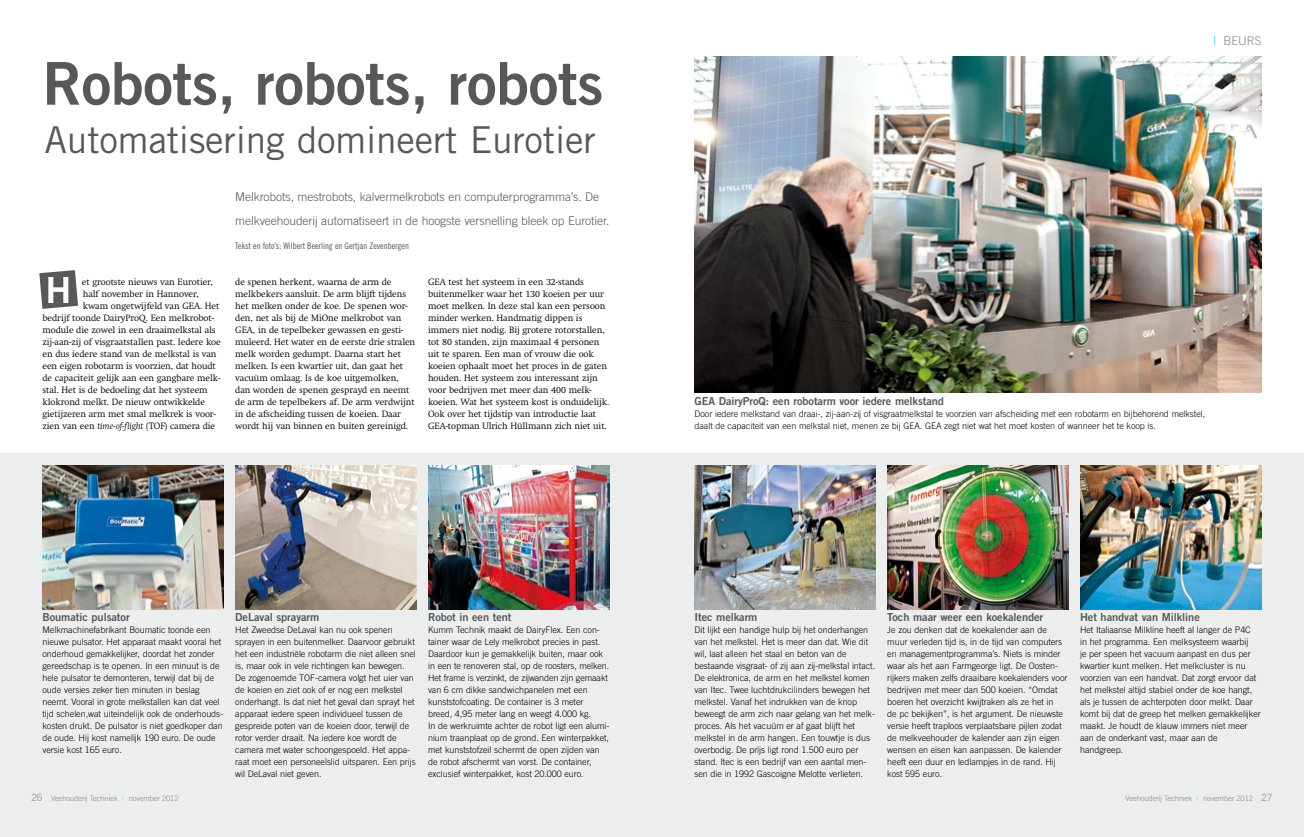
<style>
.page{position:relative;width:1304px;height:837px;background:#fff}
.page>*{position:absolute;margin:0;border:0;box-sizing:border-box;transform-origin:0 0}
.t1{font:59px "Trade Gothic LT Std Bd 2";letter-spacing:-.005em;color:#58585a}
.t2{font:37px "Trade Gothic LT Std";letter-spacing:-.005em;color:#58585a}
.t3{font:36px "Trade Gothic LT Std Bd 2";color:#fff}
.t4{font:300 12px/24px "Trade Gothic LT Std";letter-spacing:-.005em;color:#58585a}
.t5{font:300 12px "Trade Gothic LT Std";color:#87888a}
.t6{font:11px "Trade Gothic LT Std Bd 2";letter-spacing:-.005em;color:#58585a}
.t7{font:300 9px/12px "Trade Gothic LT Std";letter-spacing:-.005em;color:#000}
.t8{font:300 9px/12px "Swift";letter-spacing:-.005em;color:#000}
.t9{font:9px "Trade Gothic LT Std Cn 18";letter-spacing:-.005em;color:#58585a}
.t10{font:300 7.5px "Trade Gothic LT Std";letter-spacing:-.01em;color:#87888a}
.s1{font-style:italic}
.s2{font-size:10px}
.s3{font-weight:400;color:#9dd8f3}
.s4{color:#1bbbea}
</style>
<div class="page">
<div style="left:0;top:453px;width:1304px;height:383px;background:#eceded"></div>
<img style="left:43px;top:465px;width:181px;height:144px">
<img style="left:235px;top:465px;width:182px;height:144px">
<img style="left:428px;top:465px;width:181px;height:144px">
<img style="left:887px;top:465px;width:182px;height:144px">
<img style="left:1080px;top:465px;width:181px;height:144px">
<img style="left:694px;top:465px;width:182px;height:144px">
<img style="left:694px;top:57px;width:567px;height:336px">
<svg style="left:39px;top:270px;width:39px;height:39px"></svg>
<h1 class="t1" style="left:43px;top:47px;width:562px">Robots, robots, robots</h1>
<h2 class="t2" style="left:45px;top:117px;width:553px">Automatisering domineert Eurotier</h2>
<h3 class="t3" style="left:46px;top:267px;width:27px">H</h3>
<p class="t8" style="left:82px;top:276px;width:133px">et grootste nieuws van Eurotier,</p>
<p class="t8" style="left:83px;top:288px;width:118px">half november in Hannover,</p>
<p class="t8" style="left:83px;top:300px;width:138px">kwam ongetwijfeld van GEA. Het</p>
<p class="t8" style="left:43px;top:312px;width:173px">bedrijf toonde DairyProQ. Een melkrobot-</p>
<p class="t8" style="left:43px;top:324px;width:175px">module die zowel in een draaimelkstal als</p>
<p class="t8" style="left:43px;top:336px;width:180px">zij-aan-zij of visgraatstallen past. Iedere koe</p>
<p class="t8" style="left:43px;top:348px;width:176px">en dus iedere stand van de melkstal is van</p>
<p class="t8" style="left:43px;top:360px;width:175px">een eigen robotarm is voorzien, dat houdt</p>
<p class="t8" style="left:43px;top:372px;width:179px">de capaciteit gelijk aan een gangbare melk-</p>
<p class="t8" style="left:43px;top:384px;width:167px">stal. Het is de bedoeling dat het systeem</p>
<p class="t8" style="left:43px;top:396px;width:164px">klokrond melkt. De nieuw ontwikkelde</p>
<p class="t8" style="left:43px;top:408px;width:175px">gietijzeren arm met smal melkrek is voor-</p>
<p class="t8" style="left:43px;top:420px;width:174px">zien van een <span class="s1">time-of-flight</span> (TOF) camera die</p>
<h3 class="t4" style="left:235px;top:184px;width:376px">Melkrobots, mestrobots, kalvermelkrobots en computerprogramma’s. De melkveehouderij automatiseert in de hoogste versnelling bleek op Eurotier.</h3>
<p class="t9" style="left:235px;top:240px;width:175px">Tekst en foto’s: Wilbert Beerling en Gertjan Zevenbergen</p>
<p class="t8" style="left:235px;top:276px;width:181px">de spenen herkent, waarna de arm de melkbekers aansluit. De arm blijft tijdens het melken onder de koe. De spenen wor&shy;den, net als bij de MiOne melkrobot van GEA, in de tepelbeker gewassen en gesti&shy;muleerd. Het water en de eerste drie stralen melk worden gedumpt. Daarna start het melken. Is een kwartier uit, dan gaat het vacuüm omlaag. Is de koe uitgemolken, dan worden de spenen gesprayd en neemt de arm de tepelbekers af. De arm verdwijnt in de afscheiding tussen de koeien. Daar wordt hij van binnen en buiten gereinigd.</p>
<p class="t8" style="left:428px;top:275px;width:183px">GEA test het systeem in een 32-stands buitenmelker waar het 130 koeien per uur moet melken. In deze stal kan een persoon minder werken. Handmatig dippen is immers niet nodig. Bij grotere rotorstallen, tot 80 standen, zijn maximaal 4 personen uit te sparen. Een man of vrouw die ook koeien ophaalt moet het proces in de gaten houden. Het systeem zou interessant zijn voor bedrijven met meer dan 400 melk&shy;koeien. Wat het systeem kost is onduidelijk.<br>Ook over het tijdstip van introductie laat GEA-topman Ulrich Hüllmann zich niet uit.</p>
<p class="t6" style="left:43px;top:610px;width:89px">Boumatic pulsator</p>
<p class="t7" style="left:43px;top:623px;width:182px">Melkmachinefabrikant Boumatic toonde een nieuwe pulsator. Het apparaat maakt vooral het onderhoud gemakkelijker, doordat het zonder gereedschap is te openen. In een minuut is de hele pulsator te demonteren, terwijl dat bij de oude versies zeker tien minuten in beslag neemt. Vooral in grote melkstallen kan dat veel tijd schelen,wat uiteindelijk ook de onderhouds&shy;kosten drukt. De pulsator is niet goedkoper dan de oude. Hij kost namelijk 190 euro. De oude versie kost 165 euro.</p>
<p class="t10" style="left:31px;top:793px;width:149px"><span class="s2">26</span> Veehouderij Techniek <span class="s3">l</span> november 2012</p>
<p class="t6" style="left:235px;top:610px;width:86px">DeLaval sprayarm</p>
<p class="t7" style="left:235px;top:623px;width:182px">Het Zweedse DeLaval kan nu ook spenen sprayen in een buitenmelker. Daarvoor gebruikt het een industriële robotarm die niet alleen snel is, maar ook in vele richtingen kan bewegen.<br>De zogenoemde TOF-camera volgt het uier van de koeien en ziet ook of er nog een melkstel onderhangt. Is dat niet het geval dan sprayt het apparaat iedere speen individueel tussen de gespreide poten van de koeien door, terwijl de rotor verder draait. Na iedere koe wordt de camera met water schoongespoeld. Het appa&shy;raat moet een personeelslid uitsparen. Een prijs wil DeLaval niet geven.</p>
<p class="t6" style="left:428px;top:610px;width:85px">Robot in een tent</p>
<p class="t7" style="left:428px;top:623px;width:183px">Kumm Technik maakt de DairyFlex. Een con&shy;tainer waar de Lely melkrobot precies in past.<br>Daardoor kun je gemakkelijk buiten, maar ook in een te renoveren stal, op de roosters, melken.<br>Het frame is verzinkt, de zijwanden zijn gemaakt van 6 cm dikke sandwichpanelen met een kunststofcoating. De container is 3 meter breed, 4,95 meter lang en weegt 4.000 kg.<br>In de werkruimte achter de robot ligt een alumi&shy;nium traanplaat op de grond. Een winterpakket, met kunststofzeil schermt de open zijden van de robot afschermt van vorst. De container, exclusief winterpakket, kost 20.000 euro.</p>
<h3 class="t5" style="left:1213px;top:33px;width:50px"><span class="s4">|</span> beurs</h3>
<p class="t6" style="left:694px;top:394px;width:251px">GEA DairyProQ: een robotarm voor iedere melkstand</p>
<p class="t7" style="left:694px;top:407px;width:512px">Door iedere melkstand van draai-, zij-aan-zij of visgraatmelkstal te voorzien van afscheiding met een robotarm en bijbehorend melkstel, daalt de capaciteit van een melkstal niet, menen ze bij GEA. GEA zegt niet wat het moet kosten of wanneer het te koop is.</p>
<p class="t6" style="left:694px;top:610px;width:64px">Itec melkarm</p>
<p class="t7" style="left:694px;top:623px;width:182px">Dit lijkt een handige hulp bij het onderhangen van het melkstel. Het is meer dan dat. Wie dit wil, laat alleen het staal en beton van de bestaande visgraat- of zij aan zij-melkstal intact.<br>De elektronica, de arm en het melkstel komen van Itec. Twee luchtdrukcilinders bewegen het melkstel. Vanaf het indrukken van de knop beweegt de arm zich naar gelang van het melk&shy;proces. Als het vacuüm er af gaat blijft het melkstel in de arm hangen. Een touwtje is dus overbodig. De prijs ligt rond 1.500 euro per stand. Itec is een bedrijf van een aantal men&shy;sen die in 1992 Gascoigne Melotte verlieten.</p>
<p class="t6" style="left:887px;top:610px;width:157px">Toch maar weer een koekalender</p>
<p class="t7" style="left:887px;top:623px;width:182px">Je zou denken dat de koekalender aan de muur verleden tijd is, in de tijd van computers en managementprogramma’s. Niets is minder waar als het aan Farmgeorge ligt. De Oosten&shy;rijkers maken zelfs draaibare koekalenders voor bedrijven met meer dan 500 koeien. “Omdat boeren het overzicht kwijtraken als ze het in<br>de pc bekijken”, is het argument. De nieuwste versie heeft traploos verplaatsbare pijlen zodat de melkveehouder de kalender aan zijn eigen wensen en eisen kan aanpassen. De kalender heeft een duur en ledlampjes in de rand. Hij kost 595 euro.</p>
<p class="t6" style="left:1080px;top:610px;width:121px">Het handvat van Milkline</p>
<p class="t7" style="left:1080px;top:623px;width:182px">Het Italiaanse Milkline heeft al langer de P4C<br>in het programma. Een melksysteem waarbij<br>je per speen het vacuum aanpast en dus per kwartier kunt melken. Het melkcluster is nu voorzien van een handvat. Dat zorgt ervoor dat het melkstel altijd stabiel onder de koe hangt, als je tussen de achterpoten door melkt. Daar komt bij dat de greep het melken gemakkelijker maakt. Je houdt de klauw immers niet meer aan de onderkant vast, maar aan de handgreep.</p>
<p class="t10" style="left:1125px;top:793px;width:149px">Veehouderij Techniek <span class="s3">l</span> november 2012 <span class="s2">27</span></p>
</div>
